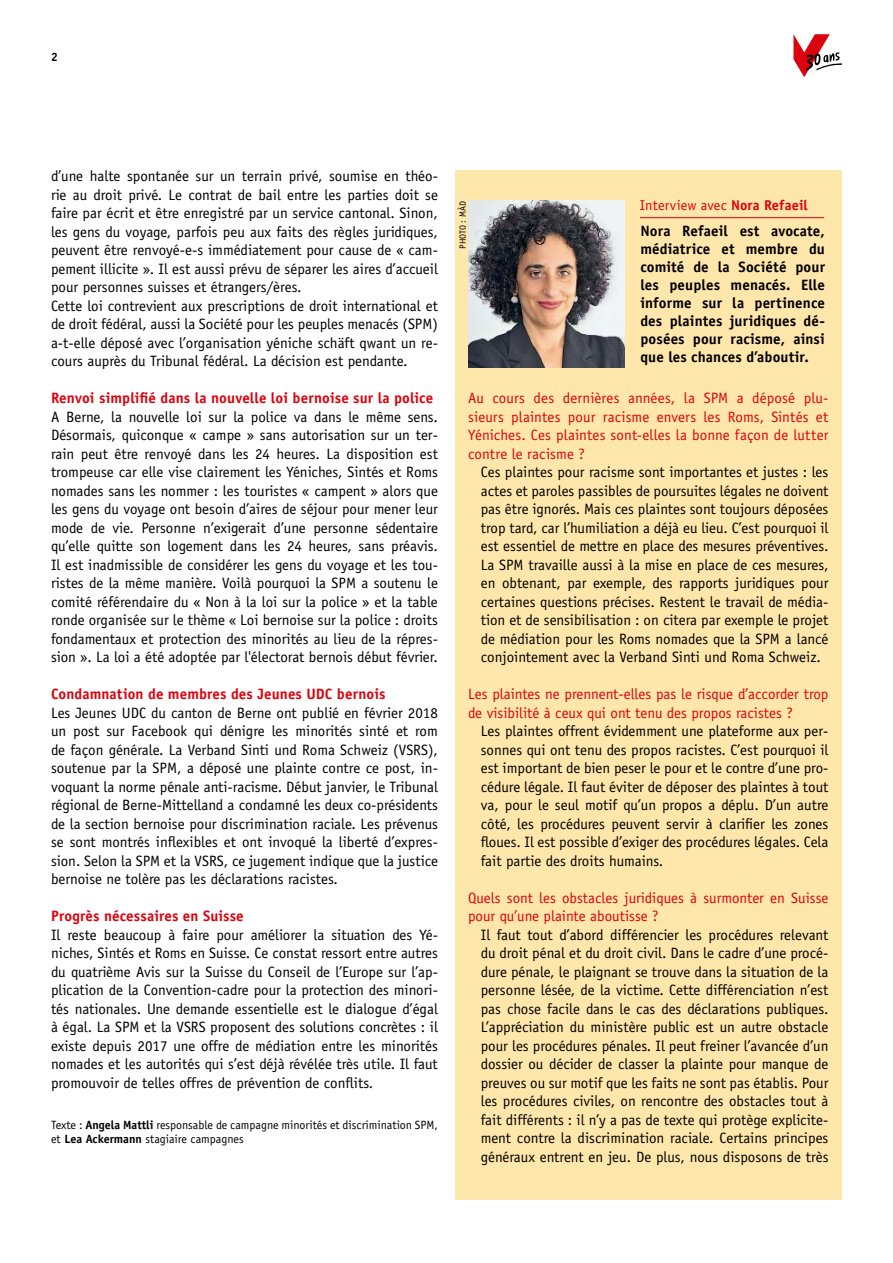
<style>
.page{position:relative;width:893px;height:1263px;background:#fff}
.page>*{position:absolute;margin:0;border:0;box-sizing:border-box;transform-origin:0 0}
.t1{font:15px/18.5px "Officina Sans Std";color:#000;text-align:justify}
.t2{font:15px/18.5px "Officina Sans Std";color:#dc030e}
.t3{font:700 15px/18px "Officina Sans Std";letter-spacing:.005em;color:#000;text-align:justify}
.t4{font:700 15px "Officina Sans Std";letter-spacing:.005em;color:#dc030e}
.t5{font:14.25px "Officina Sans Std";letter-spacing:.01em;color:#dc030e}
.t6{font:12px/14.4px "Officina Sans Std";color:#000}
.t7{font:700 12px "Officina Sans Std";color:#000}
.t8{font:9px "Officina Sans Std";color:#000}
.s1{font-weight:700}
</style>
<div class="page">
<div style="left:455px;top:170px;width:387px;height:1029px;background:#ffe6ab"></div>
<img style="left:468px;top:201px;width:156px;height:167px">
<hr style="left:640px;top:217px;width:184px;height:1px;background:#dc030e">
<svg style="left:793px;top:34px;width:49px;height:43px"></svg>
<p class="t7" style="left:51px;top:49px;width:8px">2</p>
<p class="t1" style="left:51px;top:167px;width:388px;text-align:left">d’une halte spontanée sur un terrain privé, soumise en théo&shy;rie au droit privé. Le contrat de bail entre les parties doit se faire par écrit et être enregistré par un service cantonal. Sinon, les gens du voyage, parfois peu aux faits des règles juridiques, peuvent être renvoyé-e-s immédiatement pour cause de « cam&shy;pement illicite ». Il est aussi prévu de séparer les aires d’accueil pour personnes suisses et étrangers/ères.<br>Cette loi contrevient aux prescriptions de droit international et de droit fédéral, aussi la Société pour les peuples menacés (SPM) a-t-elle déposé avec l’organisation yéniche schäft qwant un re&shy;cours auprès du Tribunal fédéral. La décision est pendante.</p>
<p class="t4" style="left:51px;top:389px;width:384px">Renvoi simplifié dans la nouvelle loi bernoise sur la police</p>
<p class="t1" style="left:51px;top:407px;width:388px">A Berne, la nouvelle loi sur la police va dans le même sens.<br>Désormais, quiconque « campe » sans autorisation sur un ter&shy;rain peut être renvoyé dans les 24 heures. La disposition est trompeuse car elle vise clairement les Yéniches, Sintés et Roms nomades sans les nommer : les touristes « campent » alors que les gens du voyage ont besoin d’aires de séjour pour mener leur mode de vie. Personne n’exigerait d’une personne sédentaire qu’elle quitte son logement dans les 24 heures, sans préavis.<br>Il est inadmissible de considérer les gens du voyage et les tou&shy;ristes de la même manière. Voilà pourquoi la SPM a soutenu le comité référendaire du « Non à la loi sur la police » et la table ronde organisée sur le thème « Loi bernoise sur la police : droits fondamentaux et protection des minorités au lieu de la répres&shy;sion ». La loi a été adoptée par l'électorat bernois début février.</p>
<p class="t4" style="left:51px;top:685px;width:336px">Condamnation de membres des Jeunes UDC bernois</p>
<p class="t1" style="left:51px;top:703px;width:388px">Les Jeunes UDC du canton de Berne ont publié en février 2018 un post sur Facebook qui dénigre les minorités sinté et rom de façon générale. La Verband Sinti und Roma Schweiz (VSRS), soutenue par la SPM, a déposé une plainte contre ce post, in&shy;voquant la norme pénale anti-racisme. Début janvier, le Tribunal régional de Berne-Mittelland a condamné les deux co-présidents de la section bernoise pour discrimination raciale. Les prévenus se sont montrés inflexibles et ont invoqué la liberté d’expres&shy;sion. Selon la SPM et la VSRS, ce jugement indique que la justice bernoise ne tolère pas les déclarations racistes.</p>
<p class="t4" style="left:51px;top:907px;width:194px">Progrès nécessaires en Suisse</p>
<p class="t1" style="left:51px;top:925px;width:388px">Il reste beaucoup à faire pour améliorer la situation des Yé&shy;niches, Sintés et Roms en Suisse. Ce constat ressort entre autres du quatrième Avis sur la Suisse du Conseil de l’Europe sur l’ap&shy;plication de la Convention-cadre pour la protection des minori&shy;tés nationales. Une demande essentielle est le dialogue d’égal à égal. La SPM et la VSRS proposent des solutions concrètes : il existe depuis 2017 une offre de médiation entre les minorités nomades et les autorités qui s’est déjà révélée très utile. Il faut promouvoir de telles offres de prévention de conflits.</p>
<p class="t6" style="left:51px;top:1118px;width:388px">Texte : <span class="s1">Angela Mattli</span> responsable de campagne minorités et discrimination SPM, et <span class="s1">Lea Ackermann</span> stagiaire campagnes</p>
<p class="t8" style="left:457px;top:249px;width:50px;rotate:-90deg">PHOTO : MÀD</p>
<p class="t5" style="left:640px;top:197px;width:169px">Interview avec <span class="s1">Nora Refaeil</span></p>
<p class="t3" style="left:640px;top:222px;width:186px">Nora Refaeil est avocate, médiatrice et membre du comité de la Société pour les peuples menacés. Elle informe sur la pertinence des plaintes juridiques dé&shy;posées pour racisme, ainsi que les chances d’aboutir.</p>
<p class="t2" style="left:468px;top:389px;width:362px;text-align:justify">Au cours des dernières années, la SPM a déposé plu&shy;sieurs plaintes pour racisme envers les Roms, Sintés et Yéniches. Ces plaintes sont-elles la bonne façon de lutter contre le racisme ?</p>
<p class="t1" style="left:481px;top:463px;width:349px">Ces plaintes pour racisme sont importantes et justes : les actes et paroles passibles de poursuites légales ne doivent pas être ignorés. Mais ces plaintes sont toujours déposées trop tard, car l’humiliation a déjà eu lieu. C’est pourquoi il est essentiel de mettre en place des mesures préventives.<br>La SPM travaille aussi à la mise en place de ces mesures, en obtenant, par exemple, des rapports juridiques pour certaines questions précises. Restent le travail de média&shy;tion et de sensibilisation : on citera par exemple le projet de médiation pour les Roms nomades que la SPM a lancé conjointement avec la Verband Sinti und Roma Schweiz.</p>
<p class="t2" style="left:468px;top:685px;width:362px">Les plaintes ne prennent-elles pas le risque d’accorder trop de visibilité à ceux qui ont tenu des propos racistes ?</p>
<p class="t1" style="left:481px;top:722px;width:349px">Les plaintes offrent évidemment une plateforme aux per&shy;sonnes qui ont tenu des propos racistes. C’est pourquoi il est important de bien peser le pour et le contre d’une pro&shy;cédure légale. Il faut éviter de déposer des plaintes à tout va, pour le seul motif qu’un propos a déplu. D’un autre côté, les procédures peuvent servir à clarifier les zones floues. Il est possible d’exiger des procédures légales. Cela fait partie des droits humains.</p>
<p class="t2" style="left:468px;top:888px;width:362px">Quels sont les obstacles juridiques à surmonter en Suisse pour qu’une plainte aboutisse ?</p>
<p class="t1" style="left:481px;top:925px;width:349px">Il faut tout d’abord différencier les procédures relevant du droit pénal et du droit civil. Dans le cadre d’une procé&shy;dure pénale, le plaignant se trouve dans la situation de la personne lésée, de la victime. Cette différenciation n’est pas chose facile dans le cas des déclarations publiques.<br>L’appréciation du ministère public est un autre obstacle pour les procédures pénales. Il peut freiner l’avancée d’un dossier ou décider de classer la plainte pour manque de preuves ou sur motif que les faits ne sont pas établis. Pour les procédures civiles, on rencontre des obstacles tout à fait différents : il n’y a pas de texte qui protège explicite&shy;ment contre la discrimination raciale. Certains principes généraux entrent en jeu. De plus, nous disposons de très</p>
</div>
